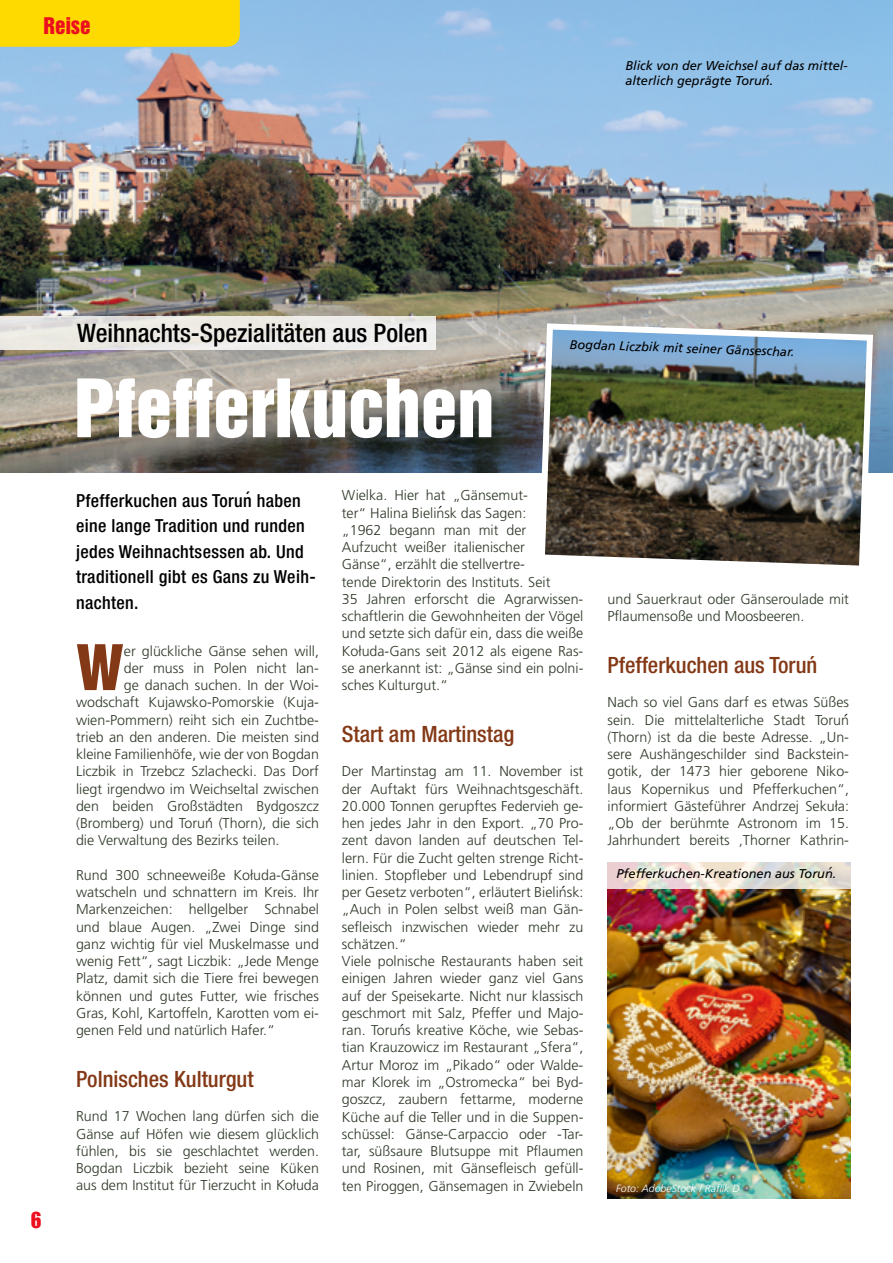
<style>
.page{position:relative;width:893px;height:1263px;background:#fff}
.page>*{position:absolute;margin:0;border:0;box-sizing:border-box;transform-origin:0 0}
.t1{font:73.5px "Helvetica Inserat LT Std";color:#fff}
.t2{font:57.45px "Helvetica Inserat LT Std";color:#843916}
.t3{font:500 condensed 25.5px "Helvetica Neue LT Std";color:#000}
.t4{font:500 condensed 22.5px "Helvetica Neue LT Std";color:#843916}
.t5{font:22.5px "Impact LT Std";color:#ec101f}
.t6{font:21px "Helvetica Inserat LT Std";letter-spacing:-.01em;color:#ec101f}
.t7{font:500 condensed 18px/25.5px "Helvetica Neue LT Std";letter-spacing:.02em;color:#000}
.t8{font:300 18px "Helvetica Neue LT Std";color:#000}
.t9{font:300 14.25px/17.2px "Frutiger LT Std";color:#2d3828;text-align:justify}
.t10{font:italic 12.75px/15.3px "Frutiger LT Std";color:#000}
.t11{font:italic 300 10.5px "Frutiger LT Std";color:#fff}
.s1{font-family:"Helvetica Neue LT Std";font-weight:300;font-style:normal;font-size:18px}
</style>
<div class="page">
<img style="left:0;top:0;width:893px;height:473px">
<div style="left:0;top:0;width:240px;height:47px;background:#ffda00"></div>
<div style="left:0;top:316px;width:436px;height:33px;background:#edebe5"></div>
<img style="left:536px;top:320px;width:340px;height:246px">
<img style="left:608px;top:888px;width:242px;height:311px">
<svg style="left:607px;top:862px;width:244px;height:26px;background:#e8dfd5"></svg>
<h3 class="t6" style="left:44px;top:13px;width:48px">Reise</h3>
<p class="t10" style="left:625px;top:58px;width:224px">Blick von der Weichsel auf das mittel&shy;alterlich geprägte Torun.</p>
<p class="t8" style="left:765px;top:71px;width:5px">´</p>
<h3 class="t3" style="left:77px;top:318px;width:352px">Weihnachts-Spezialitäten aus Polen</h3>
<h1 class="t1" style="left:74px;top:364px;width:421px">Pfefferkuchen</h1>
<p class="t10" style="left:570px;top:337px;width:226px;rotate:2deg">Bogdan Liczbik mit seiner Gänseschar.</p>
<h3 class="t5" style="left:31px;top:1207px;width:12px">6</h3>
<p class="t7" style="left:246px;top:485px;width:5px">´</p>
<p class="t7" style="left:76px;top:487px;width:241px">Pfefferkuchen aus Torun haben eine lange Tradition und runden jedes Weihnachtsessen ab. Und traditionell gibt es Gans zu Weih&shy;nachten.</p>
<h2 class="t2" style="left:76px;top:633px;width:49px">W</h2>
<p class="t9" style="left:124px;top:642px;width:197px">er glückliche Gänse sehen will,</p>
<p class="t9" style="left:124px;top:659px;width:197px">der muss in Polen nicht lan-</p>
<p class="t9" style="left:124px;top:677px;width:197px">ge danach suchen. In der Woi-</p>
<p class="t9" style="left:76px;top:694px;width:244px">wodschaft Kujawsko-Pomorskie (Kuja-</p>
<p class="t9" style="left:76px;top:711px;width:244px">wien-Pommern) reiht sich ein Zuchtbe-</p>
<p class="t9" style="left:76px;top:728px;width:244px">trieb an den anderen. Die meisten sind</p>
<p class="t9" style="left:76px;top:746px;width:244px">kleine Familienhöfe, wie der von Bogdan</p>
<p class="t9" style="left:76px;top:763px;width:244px">Liczbik in Trzebcz Szlachecki. Das Dorf</p>
<p class="t9" style="left:76px;top:780px;width:244px">liegt irgendwo im Weichseltal zwischen</p>
<p class="t9" style="left:76px;top:797px;width:244px">den beiden Großstädten Bydgoszcz</p>
<p class="t9" style="left:76px;top:815px;width:244px">(Bromberg) und Torun (Thorn), die sich</p>
<p class="t9" style="left:76px;top:832px;width:205px">die Verwaltung des Bezirks teilen.</p>
<p class="t9" style="left:76px;top:866px;width:244px">Rund 300 schneeweiße Kołuda-Gänse watscheln und schnattern im Kreis. Ihr Markenzeichen: hellgelber Schnabel und blaue Augen. „Zwei Dinge sind ganz wichtig für viel Muskelmasse und wenig Fett“, sagt Liczbik: „Jede Menge Platz, damit sich die Tiere frei bewegen können und gutes Futter, wie frisches Gras, Kohl, Kartoffeln, Karotten vom ei&shy;genen Feld und natürlich Hafer.“</p>
<h3 class="t4" style="left:76px;top:1065px;width:179px">Polnisches Kulturgut</h3>
<p class="t9" style="left:76px;top:1108px;width:244px">Rund 17 Wochen lang dürfen sich die Gänse auf Höfen wie diesem glücklich fühlen, bis sie geschlachtet werden.<br>Bogdan Liczbik bezieht seine Küken aus dem Institut für Tierzucht in Kołuda</p>
<p class="t8" style="left:208px;top:813px;width:5px">´</p>
<p class="t9" style="left:342px;top:487px;width:243px;text-align:left">Wielka. Hier hat „Gänsemut-<br>ter“ Halina Bielinsk das Sagen:<br>„1962 begann man mit der Aufzucht weißer italienischer<br>Gänse“, erzählt die stellvertre-<br>tende Direktorin des Instituts. Seit<br>35 Jahren erforscht die Agrarwissen&shy;schaftlerin die Gewohnheiten der Vögel und setzte sich dafür ein, dass die weiße Kołuda-Gans seit 2012 als eigene Ras&shy;se anerkannt ist: „Gänse sind ein polni&shy;sches Kulturgut.“</p>
<h3 class="t4" style="left:342px;top:720px;width:174px">Start am Martinstag</h3>
<p class="t9" style="left:342px;top:763px;width:243px;text-align:left">Der Martinstag am 11. November ist der Auftakt fürs Weihnachtsgeschäft.<br>20.000 Tonnen gerupftes Federvieh ge&shy;hen jedes Jahr in den Export. „70 Pro&shy;zent davon landen auf deutschen Tel&shy;lern. Für die Zucht gelten strenge Richt&shy;linien. Stopfleber und Lebendrupf sind per Gesetz verboten“, erläutert Bielinsk: „Auch in Polen selbst weiß man Gän&shy;sefleisch inzwischen wieder mehr zu schätzen.“<br>Viele polnische Restaurants haben seit einigen Jahren wieder ganz viel Gans auf der Speisekarte. Nicht nur klassisch geschmort mit Salz, Pfeffer und Majo&shy;ran. Toruns kreative Köche, wie Sebas&shy;tian Krauzowicz im Restaurant „Sfera“, Artur Moroz im „Pikado“ oder Walde&shy;mar Klorek im „Ostromecka“ bei Byd&shy;goszcz, zaubern fettarme, moderne Küche auf die Teller und in die Suppen&shy;schüssel: Gänse-Carpaccio oder -Tar&shy;tar, süßsaure Blutsuppe mit Pflaumen und Rosinen, mit Gänsefleisch gefüll&shy;ten Piroggen, Gänsemagen in Zwiebeln</p>
<p class="t8" style="left:438px;top:502px;width:5px">´</p>
<p class="t8" style="left:561px;top:882px;width:5px">´</p>
<p class="t8" style="left:400px;top:1019px;width:5px">´</p>
<p class="t9" style="left:607px;top:590px;width:243px">und Sauerkraut oder Gänseroulade mit<br>Pflaumensoße und Moosbeeren.</p>
<h3 class="t4" style="left:607px;top:651px;width:211px">Pfefferkuchen aus Torun</h3>
<p class="t9" style="left:607px;top:694px;width:243px">Nach so viel Gans darf es etwas Süßes sein. Die mittelalterliche Stadt Torun (Thorn) ist da die beste Adresse. „Un&shy;sere Aushängeschilder sind Backstein&shy;gotik, der 1473 hier geborene Niko&shy;laus Kopernikus und Pfefferkuchen“, informiert Gästeführer Andrzej Sekuła: „Ob der berühmte Astronom im 15.<br>Jahrhundert bereits ‚Thorner Kathrin-</p>
<h3 class="t4" style="left:809px;top:651px;width:6px">´</h3>
<p class="t8" style="left:844px;top:709px;width:5px">´</p>
<p class="t10" style="left:616px;top:866px;width:221px">Pfefferkuchen-Kreationen aus Torun.<span class="s1">´</span></p>
<p class="t11" style="left:616px;top:1182px;width:125px">Foto: AdobeStock / Raflik D</p>
</div>
